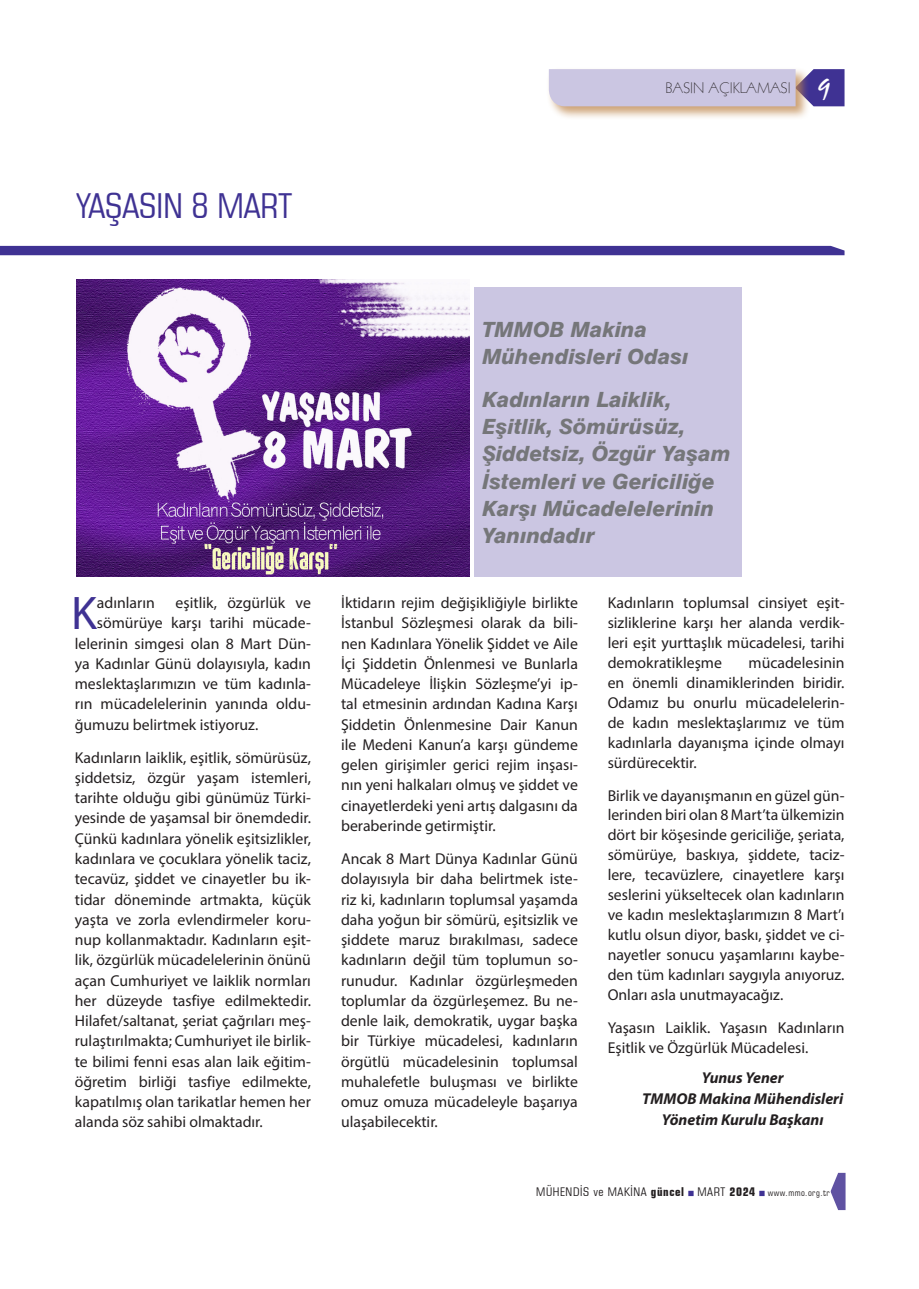
<style>
.page{position:relative;width:919px;height:1289px;background:#fff}
.page>*{position:absolute;margin:0;border:0;box-sizing:border-box;transform-origin:0 0}
.kosemetin{font:47.4px "Myriad Pro";color:#3f3293}
.tablosekil{font:condensed 34.5px "Square 721 BT";color:#3f3293}
.kosearabaslik{font:italic 800 21px/27px "Swiss 721 BT";color:#757679}
.kosemetin-2{font:15.75px/20.2px "Myriad Pro";color:#231f20;text-align:justify}
.kosemetin-3{font:italic 700 15.75px "Myriad Pro";color:#231f20}
.t1{font:15px "Geometric 231 BT Light C";color:#231f20}
.t2{font:condensed 12px "Square 721 BT";letter-spacing:.05em;color:#231f20}
.s1{font-family:"TR Mystical Plain";font-size:27px;color:#fff}
.s2{font-weight:700}
.s3{font-size:9px}
</style>
<div class="page">
<svg style="left:830px;top:1172px;width:15px;height:37px"></svg>
<div style="left:546px;top:67px;width:263px;height:53px;background:#bd8448;opacity:.75"></div>
<svg style="left:549px;top:69px;width:295px;height:37px;background:#b9b3d6"></svg>
<svg style="left:0;top:245px;width:844px;height:10px;background:#50449c"></svg>
<div style="left:474px;top:287px;width:267px;height:289px;background:#cbc6e2"></div>
<img style="left:76px;top:279px;width:393px;height:297px">
<p class="tablosekil" style="left:76px;top:185px;width:217px">YAŞASIN 8 MART</p>
<p class="t1" style="left:665px;top:79px;width:166px">BASIN AÇIKLAMASI <span class="s1">9</span></p>
<p class="kosemetin" style="left:71px;top:584px;width:27px">K</p>
<p class="kosemetin-2" style="left:97px;top:592px;width:59px">adınların</p>
<p class="kosemetin-2" style="left:176px;top:592px;width:137px">eşitlik, özgürlük ve</p>
<p class="kosemetin-2" style="left:97px;top:612px;width:215px">sömürüye karşı tarihi mücade-</p>
<p class="kosemetin-2" style="left:75px;top:633px;width:237px">lelerinin simgesi olan 8 Mart Dün-</p>
<p class="kosemetin-2" style="left:75px;top:653px;width:237px">ya Kadınlar Günü dolayısıyla, kadın</p>
<p class="kosemetin-2" style="left:75px;top:673px;width:237px">meslektaşlarımızın ve tüm kadınla-</p>
<p class="kosemetin-2" style="left:75px;top:693px;width:237px">rın mücadelelerinin yanında oldu-</p>
<p class="kosemetin-2" style="left:75px;top:714px;width:185px">ğumuzu belirtmek istiyoruz.</p>
<p class="kosemetin-2" style="left:75px;top:747px;width:238px">Kadınların laiklik, eşitlik, sömürüsüz, şiddetsiz, özgür yaşam istemleri, tarihte olduğu gibi günümüz Türki&shy;yesinde de yaşamsal bir önemdedir.<br>Çünkü kadınlara yönelik eşitsizlikler, kadınlara ve çocuklara yönelik taciz, tecavüz, şiddet ve cinayetler bu ik&shy;tidar döneminde artmakta, küçük yaşta ve zorla evlendirmeler koru&shy;nup kollanmaktadır. Kadınların eşit&shy;lik, özgürlük mücadelelerinin önünü açan Cumhuriyet ve laiklik normları her düzeyde tasfiye edilmektedir.<br>Hilafet/saltanat, şeriat çağrıları meş&shy;rulaştırılmakta; Cumhuriyet ile birlik&shy;te bilimi fenni esas alan laik eğitim&shy;öğretim birliği tasfiye edilmekte, kapatılmış olan tarikatlar hemen her alanda söz sahibi olmaktadır.</p>
<p class="kosearabaslik" style="left:482px;top:316px;width:208px">TMMOB Makina<br>Mühendisleri Odası</p>
<p class="kosearabaslik" style="left:482px;top:386px;width:250px">Kadınların Laiklik,<br>Eşitlik, Sömürüsüz,<br>Şiddetsiz, Özgür Yaşam<br>İstemleri ve Gericiliğe<br>Karşı Mücadelelerinin<br>Yanındadır</p>
<p class="kosemetin-2" style="left:341px;top:592px;width:238px">İktidarın rejim değişikliğiyle birlikte İstanbul Sözleşmesi olarak da bili&shy;nen Kadınlara Yönelik Şiddet ve Aile İçi Şiddetin Önlenmesi ve Bunlarla Mücadeleye İlişkin Sözleşme’yi ip&shy;tal etmesinin ardından Kadına Karşı Şiddetin Önlenmesine Dair Kanun ile Medeni Kanun’a karşı gündeme gelen girişimler gerici rejim inşası&shy;nın yeni halkaları olmuş ve şiddet ve cinayetlerdeki yeni artış dalgasını da beraberinde getirmiştir.</p>
<p class="kosemetin-2" style="left:341px;top:848px;width:238px">Ancak 8 Mart Dünya Kadınlar Günü dolayısıyla bir daha belirtmek iste&shy;riz ki, kadınların toplumsal yaşamda daha yoğun bir sömürü, eşitsizlik ve şiddete maruz bırakılması, sadece kadınların değil tüm toplumun so&shy;runudur. Kadınlar özgürleşmeden toplumlar da özgürleşemez. Bu ne&shy;denle laik, demokratik, uygar başka bir Türkiye mücadelesi, kadınların örgütlü mücadelesinin toplumsal muhalefetle buluşması ve birlikte omuz omuza mücadeleyle başarıya ulaşabilecektir.</p>
<p class="kosemetin-2" style="left:607px;top:592px;width:238px">Kadınların toplumsal cinsiyet eşit&shy;sizliklerine karşı her alanda verdik&shy;leri eşit yurttaşlık mücadelesi, tarihi demokratikleşme</p>
<p class="kosemetin-2" style="left:607px;top:652px;width:238px;text-indent:141px">mücadelesinin en önemli dinamiklerinden biridir.<br>Odamız bu onurlu mücadelelerin&shy;de kadın meslektaşlarımız ve tüm kadınlarla dayanışma içinde olmayı sürdürecektir.</p>
<p class="kosemetin-2" style="left:607px;top:785px;width:238px">Birlik ve dayanışmanın en güzel gün&shy;lerinden biri olan 8 Mart’ta ülkemizin dört bir köşesinde gericiliğe, şeriata, sömürüye, baskıya, şiddete, taciz&shy;lere, tecavüzlere, cinayetlere karşı seslerini yükseltecek olan kadınların ve kadın meslektaşlarımızın 8 Mart’ı kutlu olsun diyor, baskı, şiddet ve ci&shy;nayetler sonucu yaşamlarını kaybe&shy;den tüm kadınları saygıyla anıyoruz.<br>Onları asla unutmayacağız.</p>
<p class="kosemetin-2" style="left:607px;top:1017px;width:238px">Yaşasın Laiklik. Yaşasın Kadınların<br>Eşitlik ve Özgürlük Mücadelesi.</p>
<p class="kosemetin-3" style="left:701px;top:1067px;width:83px">Yunus Yener</p>
<p class="kosemetin-3" style="left:642px;top:1088px;width:202px">TMMOB Makina Mühendisleri</p>
<p class="kosemetin-3" style="left:661px;top:1109px;width:163px">Yönetim Kurulu Başkanı</p>
<p class="t2" style="left:536px;top:1184px;width:295px">MÜHENDİS ve MAKİNA <span class="s2">güncel</span> MART <span class="s2">2024</span> <span class="s3">www.mmo.org.tr</span></p>
</div>
